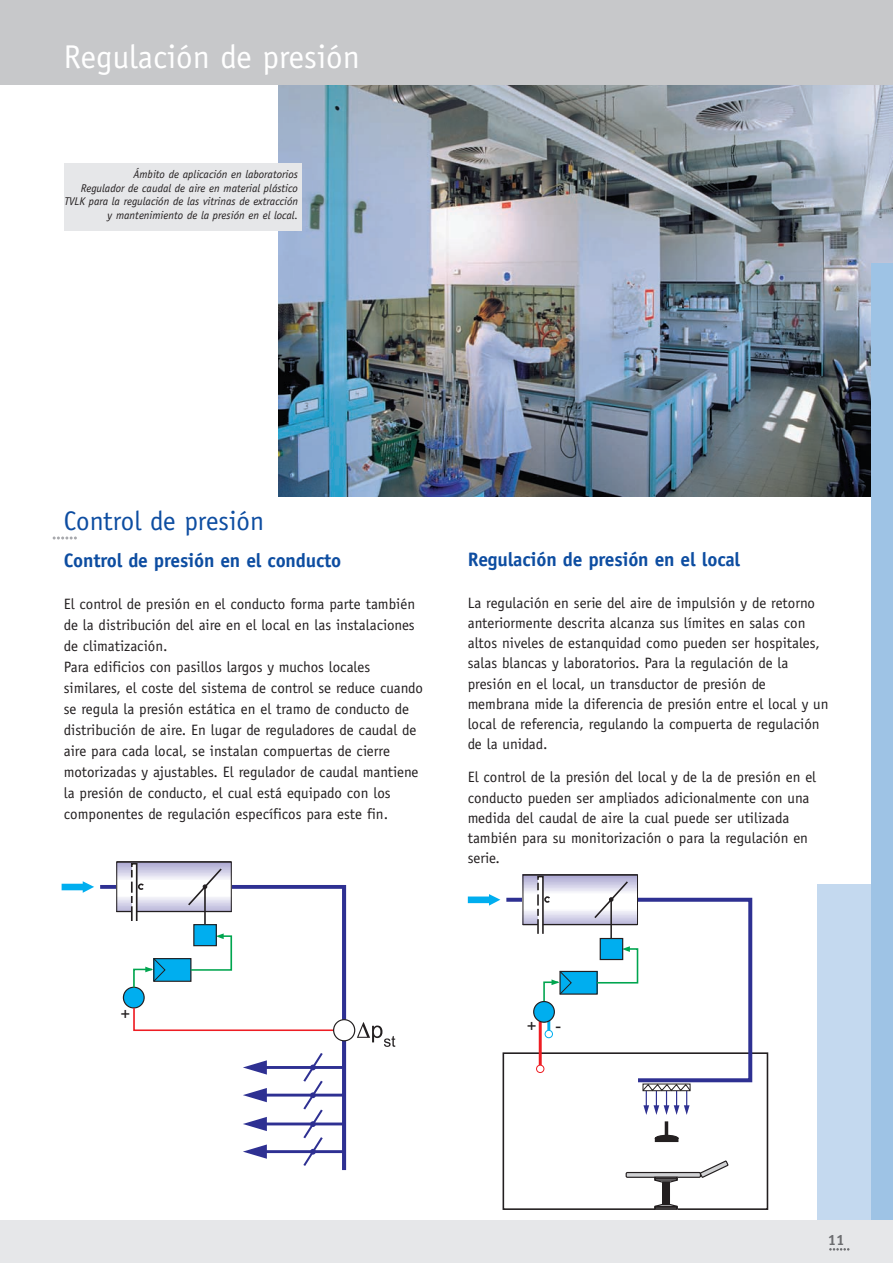
<style>
.page{position:relative;width:893px;height:1263px;background:#fff}
.page>*{position:absolute;margin:0;border:0;box-sizing:border-box;transform-origin:0 0}
.t1{font:33px "Officina Sans";color:#fff}
.t2{font:27px "Officina Sans";color:#0d4da1}
.t3{font:700 19.5px "Officina Sans";letter-spacing:-.01em;color:#0d4da1}
.t4{font:15px/20.2px "Officina Sans";color:#231f20}
.t5{font:700 15px "Officina Sans";color:#6c6d70}
.t6{font:italic 11.25px/13.5px "Officina Sans";color:#231f20;text-align:right}
</style>
<div class="page">
<img style="left:278px;top:85px;width:615px;height:411px">
<div style="left:817px;top:884px;width:76px;height:379px;background:#c4d9ef"></div>
<div style="left:872px;top:264px;width:21px;height:999px;background:#9ec3e5"></div>
<div style="left:0;top:1220px;width:893px;height:43px;background:#e6e7e9"></div>
<div style="left:0;top:0;width:893px;height:85px;background:#c7c8ca"></div>
<svg style="left:829px;top:1248px;width:20px;height:2px"></svg>
<svg style="left:53px;top:536px;width:24px;height:3px"></svg>
<svg style="left:100px;top:885px;width:248px;height:286px"></svg>
<hr style="left:204px;top:887px;width:2px;height:38px;background:#231f20">
<div style="left:123px;top:987px;width:21px;height:21px;background:#00aeef;border-radius:50%"></div>
<div style="left:123px;top:987px;width:22px;height:21px;border:1px solid #231f20;border-radius:50%"></div>
<div style="left:154px;top:959px;width:37px;height:22px;background:#00aeef"></div>
<div style="left:153px;top:958px;width:38px;height:24px;border:1px solid #231f20"></div>
<svg style="left:132px;top:957px;width:34px;height:32px"></svg>
<svg style="left:62px;top:881px;width:32px;height:12px"></svg>
<svg style="left:189px;top:933px;width:44px;height:38px"></svg>
<div style="left:334px;top:1020px;width:21px;height:21px;background:#fff;border-radius:50%"></div>
<div style="left:333px;top:1019px;width:22px;height:22px;border:1px solid #231f20;border-radius:50%"></div>
<hr style="left:260px;top:1066px;width:84px;height:3px;background:#2e3092">
<svg style="left:243px;top:1060px;width:24px;height:14px"></svg>
<hr style="left:260px;top:1093px;width:84px;height:3px;background:#2e3092">
<svg style="left:243px;top:1088px;width:24px;height:14px"></svg>
<hr style="left:260px;top:1122px;width:84px;height:3px;background:#2e3092">
<svg style="left:243px;top:1117px;width:24px;height:14px"></svg>
<hr style="left:260px;top:1150px;width:84px;height:3px;background:#2e3092">
<svg style="left:243px;top:1144px;width:24px;height:15px"></svg>
<div style="left:194px;top:925px;width:22px;height:21px;background:#00aeef"></div>
<div style="left:193px;top:924px;width:24px;height:22px;border:1px solid #231f20"></div>
<svg style="left:301px;top:1051px;width:24px;height:117px"></svg>
<svg style="left:357px;top:1022px;width:38px;height:25px"></svg>
<hr style="left:116px;top:861px;width:115px;height:1px;background:#231f20">
<svg style="left:116px;top:862px;width:115px;height:60px"></svg>
<div style="left:503px;top:1052px;width:265px;height:158px;border:2px solid #231f20"></div>
<svg style="left:502px;top:896px;width:252px;height:188px"></svg>
<hr style="left:523px;top:922px;width:114px;height:1px;background:#c1bedd">
<hr style="left:523px;top:921px;width:114px;height:1px;background:#c4c1df">
<hr style="left:523px;top:920px;width:114px;height:1px;background:#c9c7e3">
<hr style="left:523px;top:919px;width:114px;height:1px;background:#cccae4">
<hr style="left:523px;top:918px;width:114px;height:1px;background:#d0cee6">
<hr style="left:523px;top:917px;width:114px;height:1px;background:#d6d4ea">
<hr style="left:523px;top:916px;width:114px;height:1px;background:#dad8ec">
<hr style="left:523px;top:915px;width:114px;height:1px;background:#dddbed">
<hr style="left:523px;top:914px;width:114px;height:1px;background:#e0dfef">
<hr style="left:523px;top:913px;width:114px;height:1px;background:#e8e7f3">
<hr style="left:523px;top:912px;width:114px;height:1px;background:#ebebf5">
<hr style="left:523px;top:911px;width:114px;height:1px;background:#efeef6">
<hr style="left:523px;top:910px;width:114px;height:1px;background:#f7f7fb">
<hr style="left:523px;top:909px;width:114px;height:1px;background:#fbfbfd">
<div style="left:523px;top:894px;width:114px;height:15px;background:#fff"></div>
<hr style="left:523px;top:893px;width:114px;height:1px;background:#fbfbfd">
<hr style="left:523px;top:892px;width:114px;height:1px;background:#f6f6fa">
<hr style="left:523px;top:891px;width:114px;height:1px;background:#f2f2f8">
<hr style="left:523px;top:890px;width:114px;height:1px;background:#eae9f4">
<hr style="left:523px;top:889px;width:114px;height:1px;background:#e7e6f2">
<hr style="left:523px;top:888px;width:114px;height:1px;background:#e3e2f1">
<hr style="left:523px;top:887px;width:114px;height:1px;background:#dcdaed">
<hr style="left:523px;top:886px;width:114px;height:1px;background:#d8d6eb">
<hr style="left:523px;top:885px;width:114px;height:1px;background:#d5d3e9">
<hr style="left:523px;top:884px;width:114px;height:1px;background:#cecce5">
<hr style="left:523px;top:883px;width:114px;height:1px;background:#cac8e3">
<hr style="left:523px;top:882px;width:114px;height:1px;background:#c7c5e1">
<hr style="left:523px;top:881px;width:114px;height:1px;background:#c1bedd">
<hr style="left:523px;top:880px;width:114px;height:1px;background:#bebbdc">
<hr style="left:523px;top:879px;width:114px;height:1px;background:#bbb8da">
<hr style="left:523px;top:878px;width:114px;height:1px;background:#b8b4d8">
<hr style="left:523px;top:877px;width:114px;height:1px;background:#b2aed5">
<div style="left:523px;top:875px;width:115px;height:50px;border:1px solid #231f20"></div>
<hr style="left:611px;top:900px;width:1px;height:38px;background:#231f20">
<svg style="left:594px;top:881px;width:34px;height:39px"></svg>
<div style="left:560px;top:971px;width:37px;height:23px;background:#00aeef"></div>
<div style="left:559px;top:971px;width:39px;height:24px;border:1px solid #231f20"></div>
<svg style="left:542px;top:970px;width:30px;height:34px"></svg>
<svg style="left:468px;top:894px;width:32px;height:12px"></svg>
<svg style="left:595px;top:946px;width:44px;height:38px"></svg>
<hr style="left:539px;top:1021px;width:3px;height:45px;background:#ee1d23">
<div style="left:600px;top:938px;width:23px;height:21px;background:#00aeef"></div>
<div style="left:600px;top:938px;width:23px;height:22px;border:1px solid #231f20"></div>
<div style="left:536px;top:1065px;width:8px;height:7px;background:#fff;border-radius:50%"></div>
<div style="left:536px;top:1065px;width:8px;height:8px;border:1px solid #ee1d23;border-radius:50%"></div>
<div style="left:545px;top:1030px;width:7px;height:8px;background:#fff;border-radius:50%"></div>
<div style="left:545px;top:1030px;width:8px;height:8px;border:1px solid #00aeef;border-radius:50%"></div>
<div style="left:665px;top:1121px;width:3px;height:15px;border:1px solid #231f20"></div>
<div style="left:626px;top:1172px;width:74px;height:5px;background:#d1d2d4"></div>
<div style="left:626px;top:1172px;width:75px;height:6px;border:1px solid #231f20"></div>
<svg style="left:699px;top:1160px;width:30px;height:18px"></svg>
<svg style="left:654px;top:1177px;width:25px;height:6px"></svg>
<hr style="left:655px;top:1179px;width:22px;height:2px;background:#231f20">
<div style="left:654px;top:1207px;width:24px;height:3px;border:1px solid #231f20"></div>
<svg style="left:654px;top:1204px;width:25px;height:5px"></svg>
<div style="left:663px;top:1182px;width:6px;height:22px;background:#231f20"></div>
<div style="left:662px;top:1181px;width:8px;height:24px;border:1px solid #231f20"></div>
<div style="left:655px;top:1138px;width:23px;height:4px;border:1px solid #231f20"></div>
<svg style="left:654px;top:1135px;width:25px;height:4px"></svg>
<svg style="left:642px;top:1084px;width:49px;height:31px"></svg>
<div style="left:534px;top:1001px;width:20px;height:21px;background:#00aeef;border-radius:50%"></div>
<div style="left:533px;top:1001px;width:22px;height:22px;border:1px solid #231f20;border-radius:50%"></div>
<hr style="left:543px;top:924px;width:94px;height:1px;background:#231f20">
<hr style="left:523px;top:874px;width:114px;height:1px;background:#231f20">
<svg style="left:523px;top:875px;width:29px;height:60px"></svg>
<div style="left:64px;top:164px;width:238px;height:67px;background:#e6e7e9"></div>
<svg style="left:122px;top:1006px;width:213px;height:26px"></svg>
<svg style="left:528px;top:1020px;width:33px;height:11px"></svg>
<h1 class="t1" style="left:64px;top:44px;width:298px">Regulación de presión</h1>
<p class="t6" style="left:64px;top:169px;width:235px">Ámbito de aplicación en laboratorios<br>Regulador de caudal de aire en material plástico TVLK para la regulación de las vitrinas de extracción y mantenimiento de la presión en el local.</p>
<h2 class="t2" style="left:64px;top:510px;width:202px">Control de presión</h2>
<h3 class="t3" style="left:64px;top:553px;width:279px">Control de presión en el conducto</h3>
<p class="t4" style="left:64px;top:595px;width:361px;line-height:21px">El control de presión en el conducto forma parte también de la distribución del aire en el local en las instalaciones de climatización.<br>Para edificios con pasillos largos y muchos locales similares, el coste del sistema de control se reduce cuando se regula la presión estática en el tramo de conducto de distribución de aire. En lugar de reguladores de caudal de aire para cada local, se instalan compuertas de cierre motorizadas y ajustables. El regulador de caudal mantiene la presión de conducto, el cual está equipado con los componentes de regulación específicos para este fin.</p>
<h3 class="t3" style="left:468px;top:552px;width:274px">Regulación de presión en el local</h3>
<p class="t4" style="left:468px;top:594px;width:362px">La regulación en serie del aire de impulsión y de retorno anteriormente descrita alcanza sus límites en salas con altos niveles de estanquidad como pueden ser hospitales, salas blancas y laboratorios. Para la regulación de la presión en el local, un transductor de presión de membrana mide la diferencia de presión entre el local y un local de referencia, regulando la compuerta de regulación de la unidad.</p>
<p class="t4" style="left:468px;top:768px;width:350px">El control de la presión del local y de la de presión en el conducto pueden ser ampliados adicionalmente con una medida del caudal de aire la cual puede ser utilizada también para su monitorización o para la regulación en serie.</p>
<p class="t5" style="left:828px;top:1234px;width:18px">11</p>
</div>
